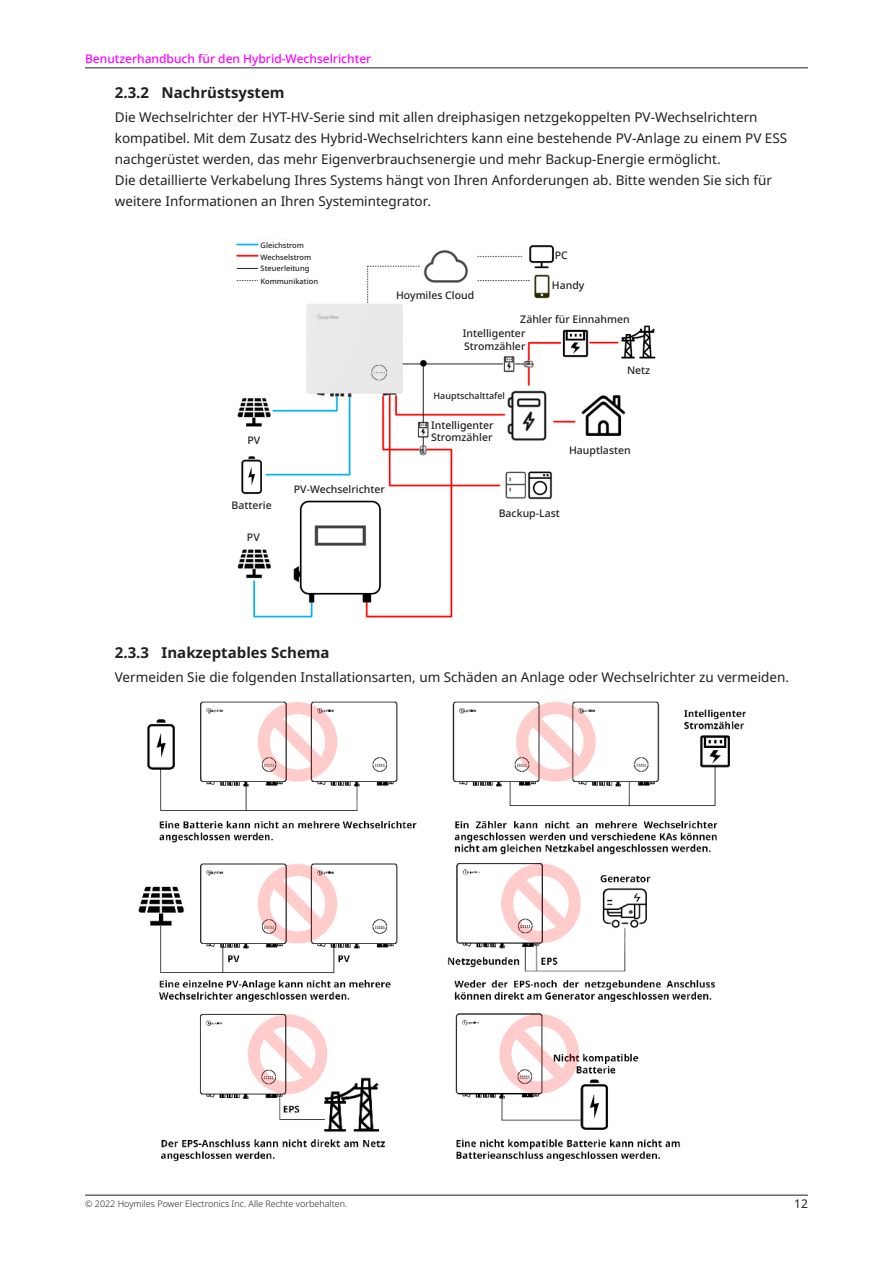
<style>
.page{position:relative;width:893px;height:1263px;background:#fff}
.page>*{position:absolute;margin:0;border:0;box-sizing:border-box;transform-origin:0 0}
.t1{font:700 15px "Noto Sans";color:#231f20}
.t2{font:13.5px/21px "Noto Sans";color:#231f20}
.t3{font:500 12px "Noto Sans";color:#f0f}
.t4{font:12px "Noto Sans";color:#231f20}
.t5{font:500 10.5px/12.6px "Noto Sans";color:#231f20}
.t6{font:300 9px "Noto Sans";color:#231f20}
.t7{font:500 9px "Noto Sans";color:#231f20}
.t8{font:500 7.5px/11.9px "Noto Sans";color:#231f20}
</style>
<div class="page">
<hr style="left:85px;top:68px;width:723px;height:1px;background:#231f20">
<hr style="left:85px;top:1195px;width:723px;height:1px;background:#231f20">
<img style="left:236px;top:239px;width:420px;height:379px">
<div style="left:261px;top:240px;width:94px;height:10px;background:#fff"></div>
<div style="left:261px;top:251px;width:94px;height:12px;background:#fff"></div>
<div style="left:261px;top:264px;width:94px;height:10px;background:#fff"></div>
<div style="left:260px;top:274px;width:95px;height:15px;background:#fff"></div>
<div style="left:379px;top:288px;width:112px;height:15px;background:#fff"></div>
<div style="left:555px;top:247px;width:112px;height:15px;background:#fff"></div>
<div style="left:552px;top:278px;width:112px;height:15px;background:#fff"></div>
<div style="left:511px;top:312px;width:128px;height:15px;background:#fff"></div>
<div style="left:431px;top:419px;width:70px;height:24px;background:#fff"></div>
<div style="left:427px;top:388px;width:78px;height:16px;background:#fff"></div>
<div style="left:481px;top:501px;width:96px;height:24px;background:#fff"></div>
<div style="left:552px;top:441px;width:96px;height:19px;background:#fff"></div>
<div style="left:614px;top:361px;width:49px;height:19px;background:#fff"></div>
<div style="left:229px;top:431px;width:49px;height:19px;background:#fff"></div>
<div style="left:229px;top:528px;width:49px;height:19px;background:#fff"></div>
<div style="left:215px;top:496px;width:73px;height:19px;background:#fff"></div>
<div style="left:293px;top:479px;width:93px;height:19px;background:#fff"></div>
<div style="left:406px;top:328px;width:119px;height:24px;background:#fff"></div>
<img style="left:138px;top:702px;width:608px;height:459px">
<p class="t3" style="left:85px;top:54px;width:288px">Benutzerhandbuch für den Hybrid-Wechselrichter</p>
<p class="t1" style="left:115px;top:86px;width:171px">2.3.2 Nachrüstsystem</p>
<p class="t2" style="left:115px;top:107px;width:674px">Die Wechselrichter der HYT-HV-Serie sind mit allen dreiphasigen netzgekoppelten PV-Wechselrichtern kompatibel. Mit dem Zusatz des Hybrid-Wechselrichters kann eine bestehende PV-Anlage zu einem PV ESS nachgerüstet werden, das mehr Eigenverbrauchsenergie und mehr Backup-Energie ermöglicht.<br>Die detaillierte Verkabelung Ihres Systems hängt von Ihren Anforderungen ab. Bitte wenden Sie sich für weitere Informationen an Ihren Systemintegrator.</p>
<p class="t8" style="left:261px;top:240px;width:52px">Gleichstrom<br>Wechselstrom<br>Steuerleitung</p>
<p class="t8" style="left:260px;top:276px;width:59px">Kommunikation</p>
<p class="t5" style="left:396px;top:290px;width:80px">Hoymiles Cloud</p>
<p class="t5" style="left:555px;top:250px;width:15px">PC</p>
<p class="t5" style="left:552px;top:280px;width:34px">Handy</p>
<p class="t5" style="left:520px;top:314px;width:111px">Zähler für Einnahmen</p>
<p class="t5" style="left:247px;top:435px;width:14px">PV</p>
<p class="t5" style="left:231px;top:500px;width:42px">Batterie</p>
<p class="t5" style="left:247px;top:532px;width:14px">PV</p>
<p class="t5" style="left:294px;top:484px;width:93px">PV-Wechselrichter</p>
<p class="t5" style="left:463px;top:328px;width:64px">Intelligenter<br>Stromzähler</p>
<p class="t7" style="left:434px;top:392px;width:73px">Hauptschalttafel</p>
<p class="t5" style="left:431px;top:420px;width:64px">Intelligenter<br>Stromzähler</p>
<p class="t5" style="left:627px;top:365px;width:25px">Netz</p>
<p class="t5" style="left:569px;top:445px;width:63px">Hauptlasten</p>
<p class="t5" style="left:499px;top:508px;width:63px">Backup-Last</p>
<p class="t1" style="left:115px;top:647px;width:216px">2.3.3 Inakzeptables Schema</p>
<p class="t2" style="left:115px;top:667px;width:676px">Vermeiden Sie die folgenden Installationsarten, um Schäden an Anlage oder Wechselrichter zu vermeiden.</p>
<p class="t6" style="left:85px;top:1200px;width:264px">© 2022 Hoymiles Power Electronics Inc. Alle Rechte vorbehalten.</p>
<p class="t4" style="left:794px;top:1198px;width:15px">12</p>
</div>
